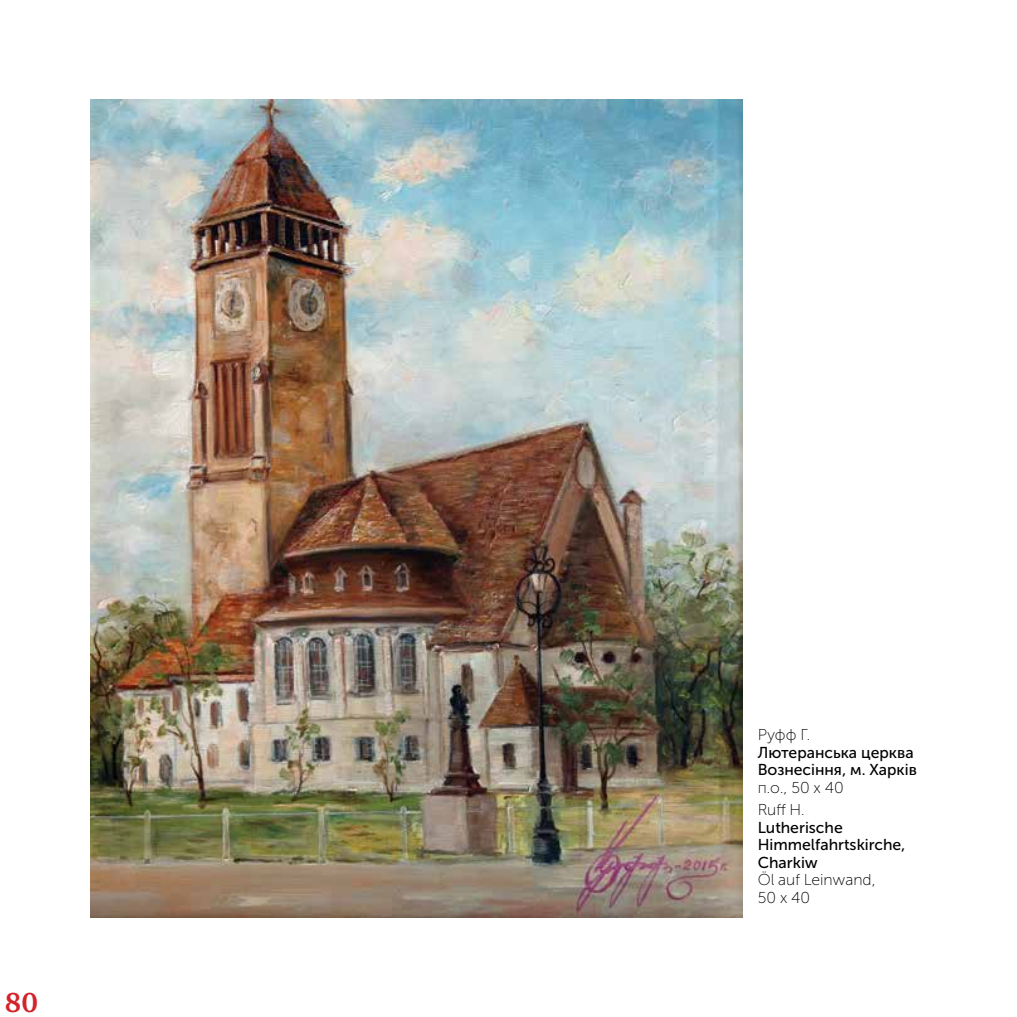
<style>
.page{position:relative;width:1017px;height:1017px;background:#fff}
.page>*{position:absolute;margin:0;border:0;box-sizing:border-box;transform-origin:0 0}
.t1{font:700 28.35px "Fenway";color:#d2232a}
.t2{font:15.75px/17.5px "Museo Sans Cyrl 500";color:#000}
.t3{font:15.75px/22.4px "Museo Sans Cyrl 100";color:#000}
</style>
<div class="page">
<img style="left:90px;top:99px;width:653px;height:819px">
<h1 class="t1" style="left:5px;top:986px;width:34px">80</h1>
<p class="t3" style="left:758px;top:724px;width:54px">Руфф Г.</p>
<p class="t2" style="left:758px;top:744px;width:161px">Лютеранська церква<br>Вознесіння, м. Харків</p>
<p class="t3" style="left:758px;top:776px;width:87px">п.о., 50 x 40<br>Ruff H.</p>
<p class="t2" style="left:758px;top:819px;width:149px">Lutherische<br>Himmelfahrtskirche,<br>Charkiw</p>
<p class="t3" style="left:758px;top:871px;width:119px;line-height:17.5px">Öl auf Leinwand,<br>50x 40</p>
</div>
